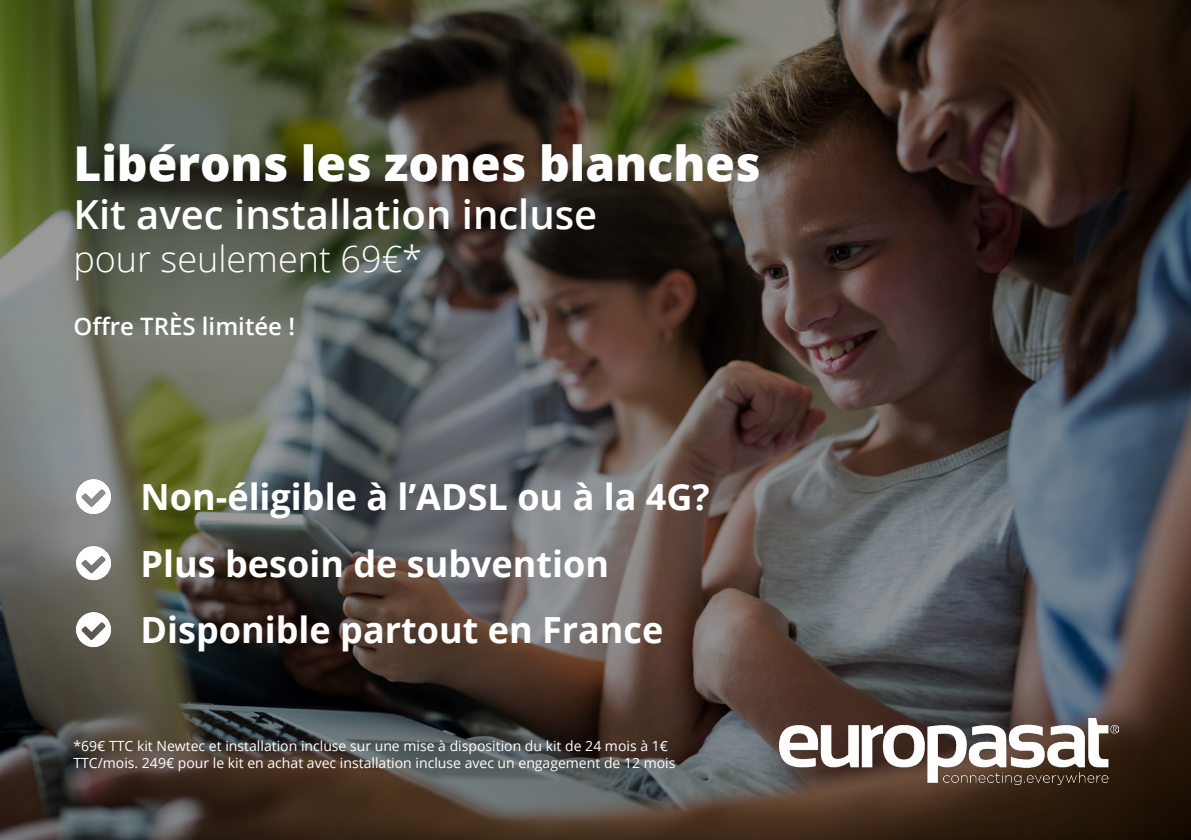
<style>
.page{position:relative;width:1191px;height:840px;background:#fff}
.page>*{position:absolute;margin:0;border:0;box-sizing:border-box;transform-origin:0 0}
.t1{font:800 48px "Open Sans";color:#fff}
.t2{font:600 40px "Open Sans";color:#fff}
.t3{font:700 36px/66.2px "Open Sans";color:#fff}
.t4{font:300 36px "Open Sans";color:#fff}
.t5{font:600 24px "Open Sans";color:#fff}
.t6{font:14px/16.8px "Open Sans";color:#fff}
</style>
<div class="page">
<img style="left:0;top:0;width:1191px;height:839px">
<img style="left:780px;top:717px;width:339px;height:67px">
<img style="left:73px;top:476px;width:40px;height:40px">
<img style="left:73px;top:542px;width:40px;height:40px">
<img style="left:73px;top:609px;width:40px;height:39px">
<h1 class="t1" style="left:73px;top:127px;width:689px">Libérons les zones blanches</h1>
<h2 class="t2" style="left:73px;top:187px;width:525px">Kit avec installation incluse</h2>
<h3 class="t4" style="left:73px;top:234px;width:350px">pour seulement 69€*</h3>
<h3 class="t5" style="left:73px;top:309px;width:223px">Offre TRÈS limitée !</h3>
<h3 class="t3" style="left:141px;top:463px;width:570px">Non-éligible à l’ADSL ou à la 4G?</h3>
<h3 class="t3" style="left:141px;top:529px;width:524px">Plus besoin de subvention<br>Disponible partout en France</h3>
<p class="t6" style="left:73px;top:736px;width:603px">*69€ TTC kit Newtec et installation incluse sur une mise à disposition du kit de 24 mois à 1€<br>TTC/mois. 249€ pour le kit en achat avec installation incluse avec un engagement de 12 mois</p>
</div>
